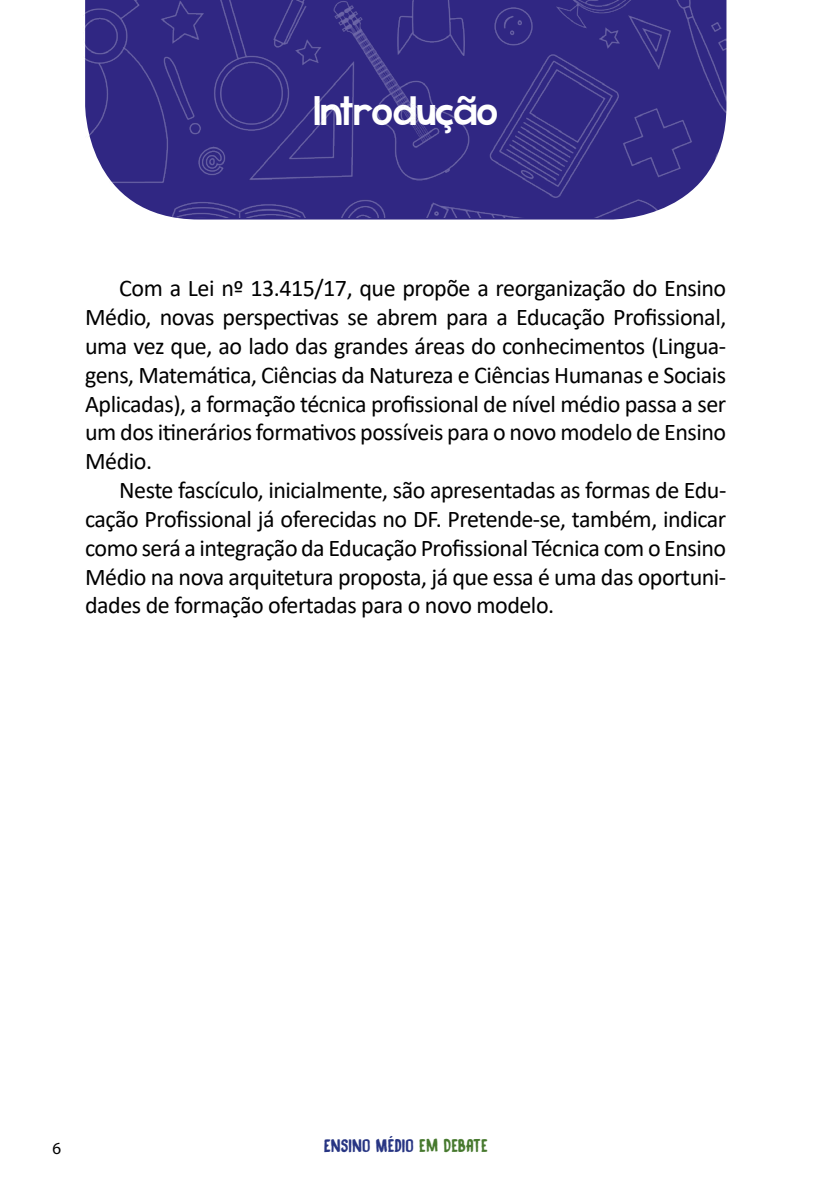
<style>
.page{position:relative;width:840px;height:1191px;background:#fff}
.page>*{position:absolute;margin:0;border:0;box-sizing:border-box;transform-origin:0 0}
.t1{font:42px "KG Whatthe Teacher Wants";color:#fff}
.t2{font:24px/28.8px "Calibri";letter-spacing:-.02em;color:#000;text-align:justify}
.t3{font:17px "Myriad Pro";color:#000}
.t4{font:16px "DK Black Bamboo";color:#273583}
.s1{color:#47792e}
</style>
<div class="page">
<img style="left:84px;top:0;width:642px;height:218px">
<h1 class="t1" style="left:314px;top:85px;width:184px">Introdução</h1>
<p class="t2" style="left:85px;top:273px;width:642px;text-indent:34px">Com a Lei nº 13.415/17, que propõe a reorganização do Ensino Médio, novas perspectivas se abrem para a Educação Profissional, uma vez que, ao lado das grandes áreas do conhecimentos (Lingua&shy;gens, Matemática, Ciências da Natureza e Ciências Humanas e Sociais Aplicadas), a formação técnica profissional de nível médio passa a ser um dos itinerários formativos possíveis para o novo modelo de Ensino Médio.</p>
<p class="t2" style="left:85px;top:475px;width:642px;text-indent:34px">Neste fascículo, inicialmente, são apresentadas as formas de Edu&shy;cação Profissional já oferecidas no DF. Pretende-se, também, indicar como será a integração da Educação Profissional Técnica com o Ensino Médio na nova arquitetura proposta, já que essa é uma das oportuni&shy;dades de formação ofertadas para o novo modelo.</p>
<p class="t3" style="left:53px;top:1138px;width:10px">6</p>
<p class="t4" style="left:324px;top:1133px;width:165px">ENSINO MÉDIO <span class="s1">EM DEBATE</span></p>
</div>
